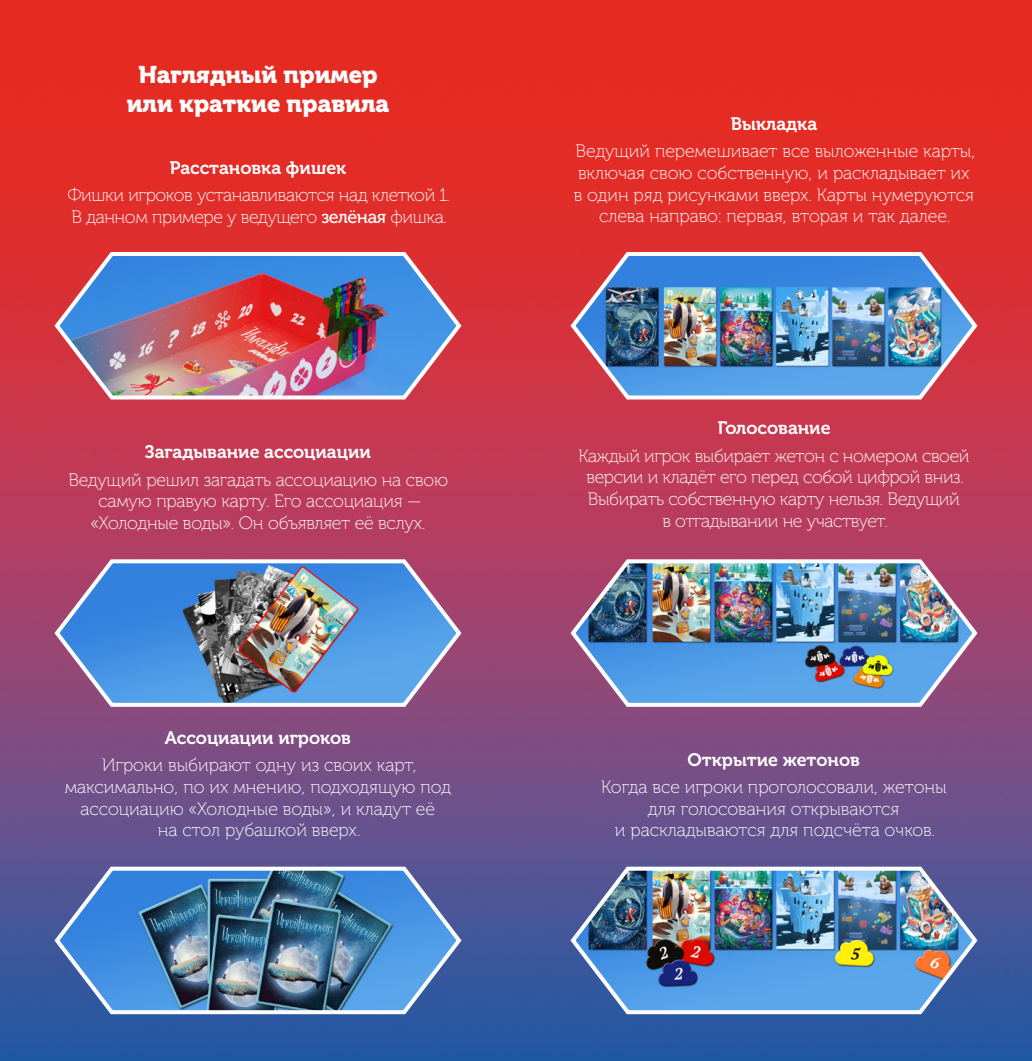
<style>
.page{position:relative;width:1032px;height:1061px;background:#fff}
.page>*{position:absolute;margin:0;border:0;box-sizing:border-box;transform-origin:0 0}
.t1{font:24px/28.8px "Museo Cyrl 900";color:#fff;text-align:center}
.t2{font:18px/21.6px "Museo Cyrl 100";letter-spacing:-.01em;color:#fff;text-align:center}
.t3{font:18px "Museo Cyrl 700";color:#fff}
.s1{font-family:"Museo Cyrl 500"}
</style>
<div class="page">
<img style="left:0;top:0;width:1032px;height:1060px">
<img style="left:52px;top:248px;width:412px;height:153px">
<img style="left:568px;top:248px;width:412px;height:153px">
<img style="left:568px;top:555px;width:412px;height:153px">
<img style="left:568px;top:862px;width:412px;height:153px">
<img style="left:52px;top:555px;width:412px;height:153px">
<img style="left:52px;top:862px;width:412px;height:153px">
<h1 class="t1" style="left:127px;top:61px;width:264px">Наглядный пример или краткие правила</h1>
<p class="t3" style="left:170px;top:157px;width:178px">Расстановка фишек</p>
<p class="t2" style="left:67px;top:184px;width:384px;text-align:left">Фишки игроков устанавливаются над клеткой 1.<br>В данном примере у ведущего <span class="s1">зелёная</span> фишка.</p>
<p class="t3" style="left:145px;top:442px;width:227px">Загадывание ассоциации</p>
<p class="t2" style="left:68px;top:469px;width:381px">Ведущий решил загадать ассоциацию на свою самую правую карту. Его ассоциация — «Холодные воды». Он объявляет её вслух.</p>
<p class="t3" style="left:165px;top:727px;width:188px">Ассоциации игроков</p>
<p class="t2" style="left:65px;top:754px;width:388px">Игроки выбирают одну из своих карт, максимально, по их мнению, подходящую под ассоциацию «Холодные воды», и кладут её<br>на стол рубашкой вверх.</p>
<p class="t3" style="left:731px;top:114px;width:88px">Выкладка</p>
<p class="t2" style="left:574px;top:141px;width:403px">Ведущий перемешивает все выложенные карты, включая свою собственную, и раскладывает их в один ряд рисунками вверх. Карты нумеруются слева направо: первая, вторая и так далее.</p>
<p class="t3" style="left:718px;top:418px;width:114px">Голосование</p>
<p class="t2" style="left:578px;top:445px;width:393px">Каждый игрок выбирает жетон с номером своей версии и кладёт его перед собой цифрой вниз.<br>Выбирать собственную карту нельзя. Ведущий<br>в отгадывании не участвует.</p>
<p class="t3" style="left:687px;top:749px;width:174px">Открытие жетонов</p>
<p class="t2" style="left:601px;top:776px;width:347px">Когда все игроки проголосовали, жетоны для голосования открываются<br>и раскладываются для подсчёта очков.</p>
</div>
